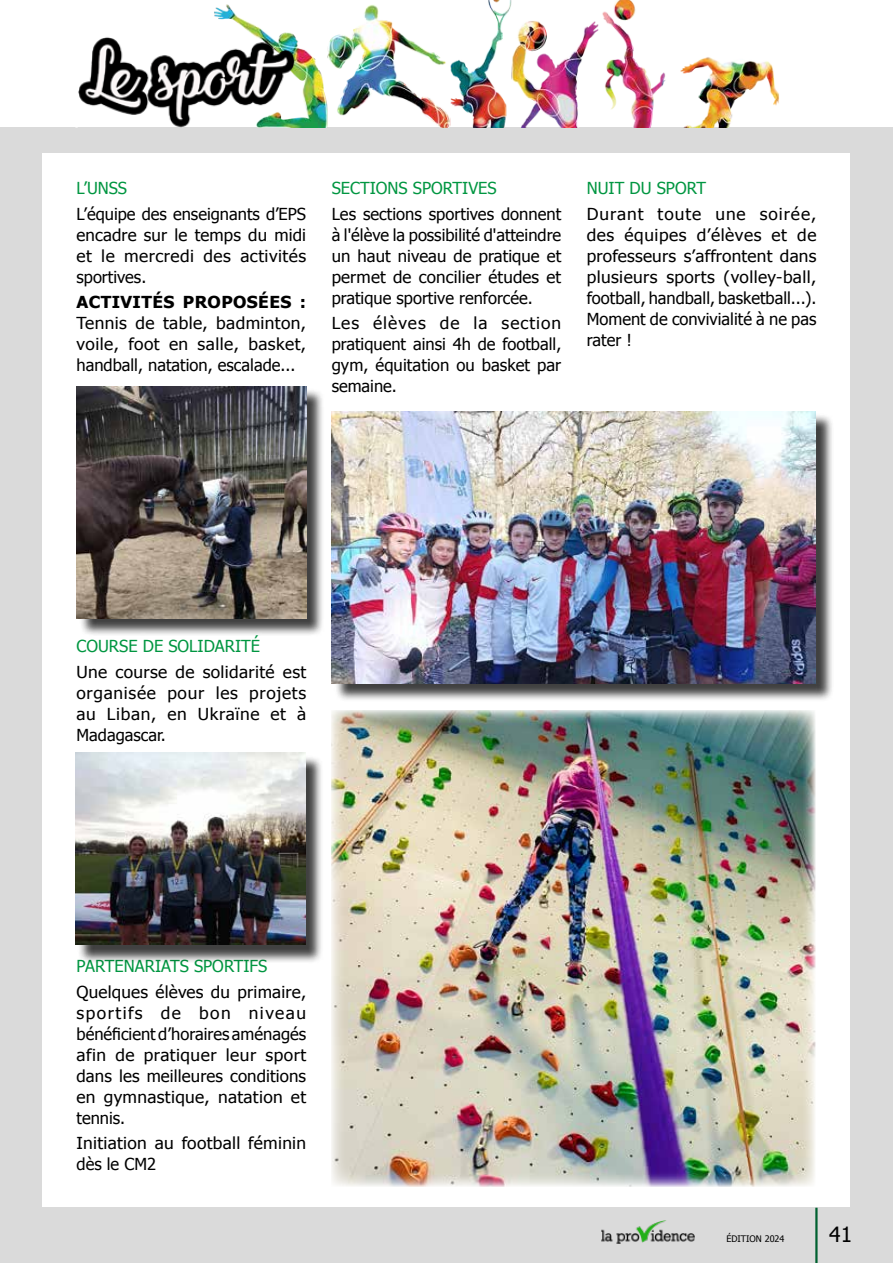
<style>
.page{position:relative;width:893px;height:1263px;background:#fff}
.page>*{position:absolute;margin:0;border:0;box-sizing:border-box;transform-origin:0 0}
.t1{font:21px "Tahoma";color:#000}
.t2{font:16.5px/21px "Tahoma";letter-spacing:.005em;color:#000;text-align:justify;scale:1.05 1}
.t3{font:16.5px/21px "Tahoma";letter-spacing:.005em;color:#000;text-align:justify}
.t4{font:16.5px/21px "Tahoma";letter-spacing:.005em;color:#000;text-align:justify;scale:1.04 1}
.t5{font:16.5px "Tahoma";color:#009641}
.t6{font:700 16.5px "Tahoma";letter-spacing:.025em;color:#000;scale:1.05 1}
.t7{font:9px "Tahoma";color:#000}
</style>
<div class="page">
<div style="left:0;top:128px;width:893px;height:1080px;background:#dadada"></div>
<div style="left:43px;top:153px;width:807px;height:1091px;background:#fff"></div>
<div style="left:0;top:1208px;width:893px;height:55px;background:#dadada"></div>
<hr style="left:815px;top:1208px;width:3px;height:55px;background:#006130">
<img style="left:601px;top:1220px;width:94px;height:24px">
<div style="left:79px;top:388px;width:245px;height:249px;background:#000;opacity:.75"></div>
<img style="left:77px;top:386px;width:229px;height:232px">
<div style="left:334px;top:414px;width:500px;height:288px;background:#000;opacity:.75"></div>
<img style="left:332px;top:411px;width:483px;height:273px">
<img style="left:12px;top:0;width:881px;height:128px">
<div style="left:78px;top:755px;width:246px;height:208px;background:#000;opacity:.75"></div>
<img style="left:75px;top:753px;width:230px;height:192px">
<img style="left:331px;top:710px;width:484px;height:476px">
<p class="t5" style="left:77px;top:177px;width:52px">L’UNSS</p>
<p class="t3" style="left:77px;top:202px;width:231px">L’équipe des enseignants d’EPS encadre sur le temps du midi et le mercredi des activités sportives.</p>
<p class="t6" style="left:77px;top:290px;width:220px">ACTIVITÉS PROPOSÉES :</p>
<p class="t2" style="left:77px;top:312px;width:220px">Tennis de table, badminton, voile, foot en salle, basket, handball, natation, escalade...</p>
<p class="t5" style="left:332px;top:177px;width:167px">SECTIONS SPORTIVES</p>
<p class="t3" style="left:332px;top:202px;width:231px">Les sections sportives donnent à l'élève la possibilité d'atteindre un haut niveau de pratique et permet de concilier études et pratique sportive renforcée.</p>
<p class="t2" style="left:332px;top:312px;width:220px">Les élèves de la section pratiquent ainsi 4h de football, gym, équitation ou basket par semaine.</p>
<p class="t5" style="left:587px;top:177px;width:121px">NUIT DU SPORT</p>
<p class="t2" style="left:587px;top:202px;width:220px">Durant toute une soirée, des équipes d’élèves et de professeurs s’affrontent dans plusieurs sports (volley-ball, football, handball, basketball...).<br>Moment de convivialité à ne pas rater !</p>
<p class="t5" style="left:77px;top:635px;width:185px">COURSE DE SOLIDARITÉ</p>
<p class="t2" style="left:77px;top:660px;width:220px">Une course de solidarité est organisée pour les projets au Liban, en Ukraïne et à Madagascar.</p>
<p class="t5" style="left:77px;top:955px;width:192px">PARTENARIATS SPORTIFS</p>
<p class="t4" style="left:77px;top:980px;width:222px">Quelques élèves du primaire, sportifs de bon niveau bénéficient d’horaires aménagés afin de pratiquer leur sport dans les meilleures conditions en gymnastique, natation et tennis.</p>
<p class="t2" style="left:77px;top:1131px;width:220px">Initiation au football féminin dès le CM2</p>
<p class="t7" style="left:726px;top:1232px;width:59px">ÉDITION 2024</p>
<p class="t1" style="left:829px;top:1220px;width:24px">41</p>
</div>
